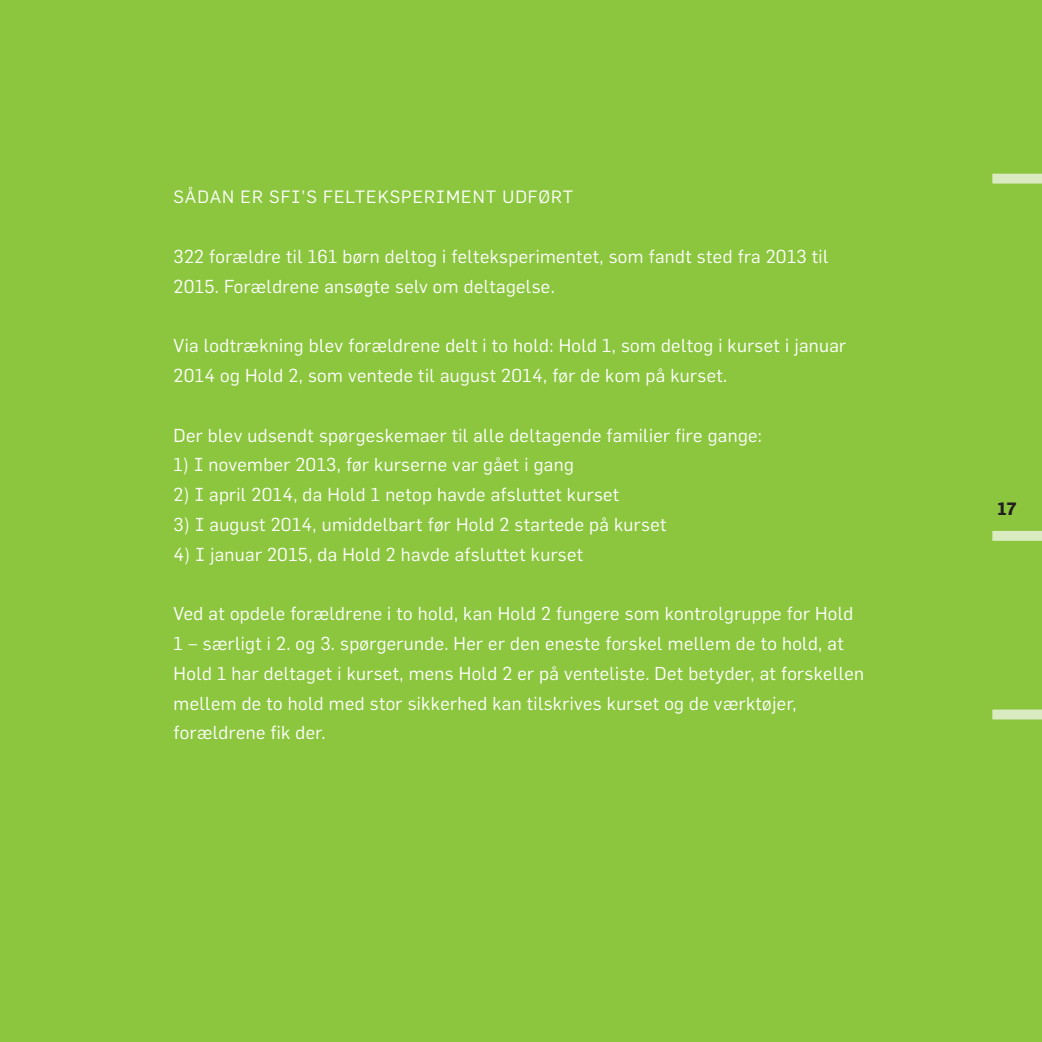
<style>
.page{position:relative;width:1042px;height:1042px;background:#8bc63e}
.page>*{position:absolute;margin:0;border:0;box-sizing:border-box;transform-origin:0 0}
.Citat_lille_hvid{font:18.38px/29.8px "Flama";letter-spacing:.02em;color:#fff}
.Faktarubrik_hvid{font:17.5px "Flama";letter-spacing:.06em;color:#fff}
.t1{font:700 17.5px "Flama";color:#231f20}
</style>
<div class="page">
<div style="left:992px;top:709px;width:50px;height:10px;background:#daeac1"></div>
<div style="left:992px;top:174px;width:50px;height:10px;background:#daeac1"></div>
<div style="left:992px;top:531px;width:50px;height:10px;background:#daeac1"></div>
<p class="Faktarubrik_hvid" style="left:174px;top:187px;width:401px">SÅDAN ER SFI’S FELTEKSPERIMENT UDFØRT</p>
<p class="Citat_lille_hvid" style="left:174px;top:241px;width:656px">322 forældre til 161 børn deltog i felteksperimentet, som fandt sted fra 2013 til<br>2015. Forældrene ansøgte selv om deltagelse.</p>
<p class="Citat_lille_hvid" style="left:174px;top:331px;width:674px">Via lodtrækning blev forældrene delt i to hold: Hold 1, som deltog i kurset i januar<br>2014 og Hold 2, som ventede til august 2014, før de kom på kurset.</p>
<p class="Citat_lille_hvid" style="left:174px;top:420px;width:590px">Der blev udsendt spørgeskemaer til alle deltagende familier fire gange:</p>
<p class="Citat_lille_hvid" style="left:174px;top:450px;width:402px">1) I november 2013, før kurserne var gået i gang</p>
<p class="Citat_lille_hvid" style="left:174px;top:479px;width:447px">2) I april 2014, da Hold 1 netop havde afsluttet kurset</p>
<p class="Citat_lille_hvid" style="left:174px;top:509px;width:494px">3) I august 2014, umiddelbart før Hold 2 startede på kurset</p>
<p class="Citat_lille_hvid" style="left:174px;top:539px;width:411px">4) I januar 2015, da Hold 2 havde afsluttet kurset</p>
<p class="Citat_lille_hvid" style="left:174px;top:598px;width:692px">Ved at opdele forældrene i to hold, kan Hold 2 fungere som kontrolgruppe for Hold 1 – særligt i 2. og 3. spørgerunde. Her er den eneste forskel mellem de to hold, at Hold 1 har deltaget i kurset, mens Hold 2 er på venteliste. Det betyder, at forskellen mellem de to hold med stor sikkerhed kan tilskrives kurset og de værktøjer, forældrene fik der.</p>
<p class="t1" style="left:997px;top:498px;width:21px">17</p>
</div>
